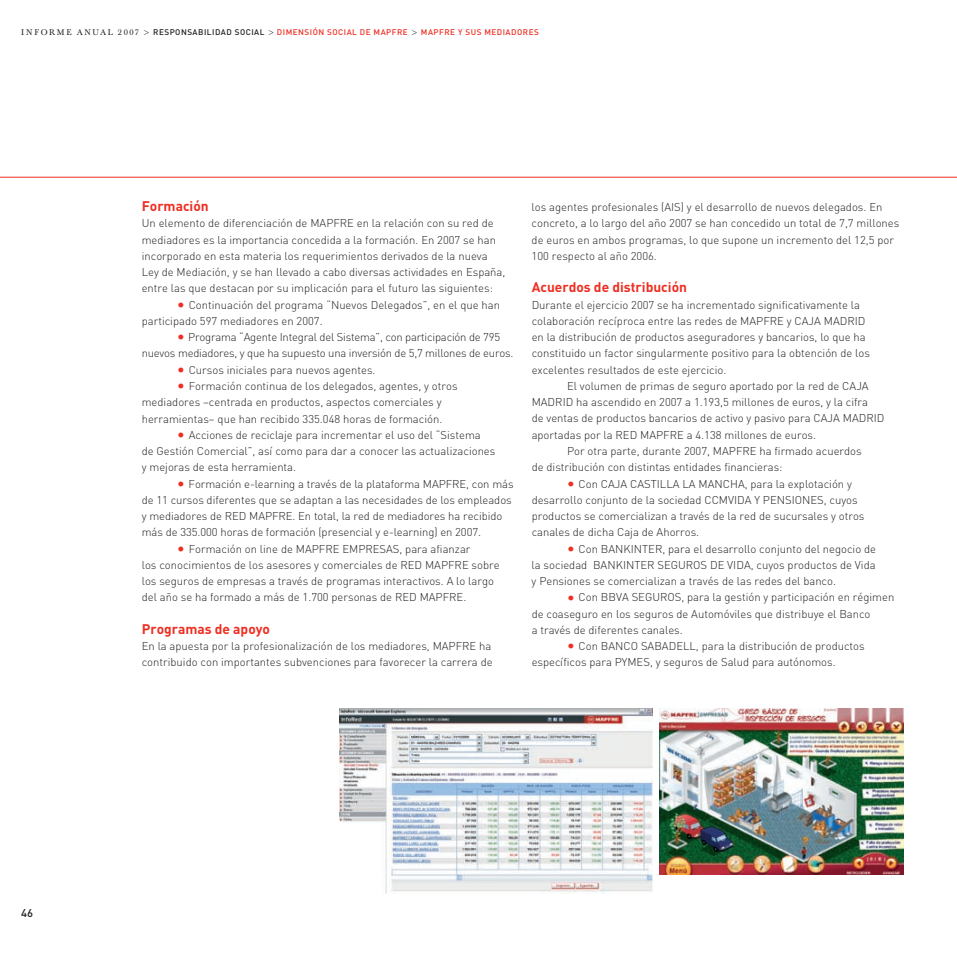
<style>
.page{position:relative;width:957px;height:957px;background:#fff}
.page>*{position:absolute;margin:0;border:0;box-sizing:border-box;transform-origin:0 0}
.t1{font:700 13.75px "DIN";color:#ee2e22}
.t2{font:300 11.25px/16.2px "DIN";color:#231f20}
.t3{font:300 11.25px/16.2px "DIN";letter-spacing:-.02em;color:#231f20}
.t4{font:500 11.25px "DIN";color:#231f20}
.t5{font:500 8.12px "DIN";letter-spacing:.06em;color:#ee2e22}
.t6{font:8.12px "Baskerville BE";letter-spacing:.22em;color:#231f20}
.s1{font-family:"Baskerville BE";font-weight:400;color:#231f20}
.s2{font-family:"Baskerville BE";font-weight:400;font-size:6.88px;color:#231f20}
.s3{color:#231f20}
.s4{font-weight:500;font-size:15px;color:#ee2e22}
</style>
<div class="page">
<hr style="left:0;top:177px;width:957px;height:1px;background:#ee2e22">
<img style="left:339px;top:709px;width:313px;height:184px">
<img style="left:659px;top:709px;width:245px;height:165px">
<p class="t6" style="left:21px;top:28px;width:87px">INFORME AN UAL</p>
<p class="t5" style="left:118px;top:27px;width:422px"><span class="s1">2007</span> <span class="s2">&gt;</span> <span class="s3">RESPONSABILIDAD SOCIAL</span> <span class="s2">&gt;</span> DIMENSIÓN SOCIAL DE MAPFRE <span class="s2">&gt;</span> MAPFRE Y SUS MEDIADORES</p>
<p class="t4" style="left:21px;top:905px;width:13px">46</p>
<p class="t1" style="left:142px;top:197px;width:68px">Formación</p>
<p class="t2" style="left:142px;top:215px;width:365px">Un elemento de diferenciación de MAPFRE en la relación con su red de mediadores es la importancia concedida a la formación. En 2007 se han incorporado en esta materia los requerimientos derivados de la nueva Ley de Mediación, y se han llevado a cabo diversas actividades en España, entre las que destacan por su implicación para el futuro las siguientes:</p>
<p class="t2" style="left:142px;top:296px;width:360px;text-indent:35px"><span class="s4">•</span> Continuación del programa “Nuevos Delegados”, en el que han participado 597 mediadores en 2007.</p>
<p class="t3" style="left:142px;top:329px;width:373px;text-indent:35px"><span class="s4">•</span> Programa “Agente Integral del Sistema”, con participación de 795 nuevos mediadores, y que ha supuesto una inversión de 5,7 millones de euros.</p>
<p class="t2" style="left:177px;top:361px;width:200px"><span class="s4">•</span> Cursos iniciales para nuevos agentes.</p>
<p class="t2" style="left:142px;top:378px;width:317px;text-indent:35px"><span class="s4">•</span> Formación continua de los delegados, agentes, y otros mediadores –centrada en productos, aspectos comerciales y herramientas– que han recibido 335.048 horas de formación.</p>
<p class="t2" style="left:142px;top:426px;width:355px;text-indent:35px"><span class="s4">•</span> Acciones de reciclaje para incrementar el uso del “Sistema de Gestión Comercial”, así como para dar a conocer las actualizaciones y mejoras de esta herramienta.</p>
<p class="t2" style="left:142px;top:475px;width:373px;text-indent:35px"><span class="s4">•</span> Formación e-learning a través de la plataforma MAPFRE, con más de 11 cursos diferentes que se adaptan a las necesidades de los empleados y mediadores de RED MAPFRE. En total, la red de mediadores ha recibido más de 335.000 horas de formación (presencial y e-learning) en 2007.</p>
<p class="t2" style="left:142px;top:540px;width:359px;text-indent:35px"><span class="s4">•</span> Formación on line de MAPFRE EMPRESAS, para afianzar<br>los conocimientos de los asesores y comerciales de RED MAPFRE sobre los seguros de empresas a través de programas interactivos. A lo largo del año se ha formado a más de 1.700 personas de RED MAPFRE.</p>
<p class="t1" style="left:142px;top:620px;width:130px">Programas de apoyo</p>
<p class="t2" style="left:142px;top:638px;width:352px">En la apuesta por la profesionalización de los mediadores, MAPFRE ha contribuido con importantes subvenciones para favorecer la carrera de</p>
<p class="t2" style="left:531px;top:199px;width:369px">los agentes profesionales (AIS) y el desarrollo de nuevos delegados. En concreto, a lo largo del año 2007 se han concedido un total de 7,7 millones de euros en ambos programas, lo que supone un incremento del 12,5 por 100 respecto al año 2006.</p>
<p class="t1" style="left:531px;top:278px;width:157px">Acuerdos de distribución</p>
<p class="t2" style="left:531px;top:296px;width:340px">Durante el ejercicio 2007 se ha incrementado significativamente la colaboración recíproca entre las redes de MAPFRE y CAJA MADRID en la distribución de productos aseguradores y bancarios, lo que ha constituido un factor singularmente positivo para la obtención de los excelentes resultados de este ejercicio.</p>
<p class="t2" style="left:567px;top:378px;width:303px">El volumen de primas de seguro aportado por la red de CAJA</p>
<p class="t2" style="left:531px;top:394px;width:338px">MADRID ha ascendido en 2007 a 1.193,5 millones de euros, y la cifra</p>
<p class="t2" style="left:531px;top:410px;width:354px">de ventas de productos bancarios de activo y pasivo para CAJA MADRID</p>
<p class="t2" style="left:531px;top:426px;width:286px">aportadas por la RED MAPFRE a 4.138 millones de euros.</p>
<p class="t2" style="left:567px;top:443px;width:296px">Por otra parte, durante 2007, MAPFRE ha firmado acuerdos</p>
<p class="t2" style="left:532px;top:459px;width:252px">de distribución con distintas entidades financieras:</p>
<p class="t2" style="left:531px;top:475px;width:334px;text-indent:35px"><span class="s4">•</span> Con CAJA CASTILLA LA MANCHA, para la explotación y desarrollo conjunto de la sociedad CCMVIDA Y PENSIONES, cuyos productos se comercializan a través de la red de sucursales y otros canales de dicha Caja de Ahorros.</p>
<p class="t2" style="left:531px;top:540px;width:346px;text-align:justify;text-indent:35px"><span class="s4">•</span> Con BANKINTER, para el desarrollo conjunto del negocio de la sociedad BANKINTER SEGUROS DE VIDA, cuyos productos de Vida y Pensiones se comercializan a través de las redes del banco.</p>
<p class="t2" style="left:531px;top:589px;width:364px;text-indent:35px"><span class="s4">•</span> Con BBVA SEGUROS, para la gestión y participación en régimen de coaseguro en los seguros de Automóviles que distribuye el Banco<br>a través de diferentes canales.</p>
<p class="t2" style="left:531px;top:638px;width:334px;text-indent:35px"><span class="s4">•</span> Con BANCO SABADELL, para la distribución de productos específicos para PYMES, y seguros de Salud para autónomos.</p>
</div>
